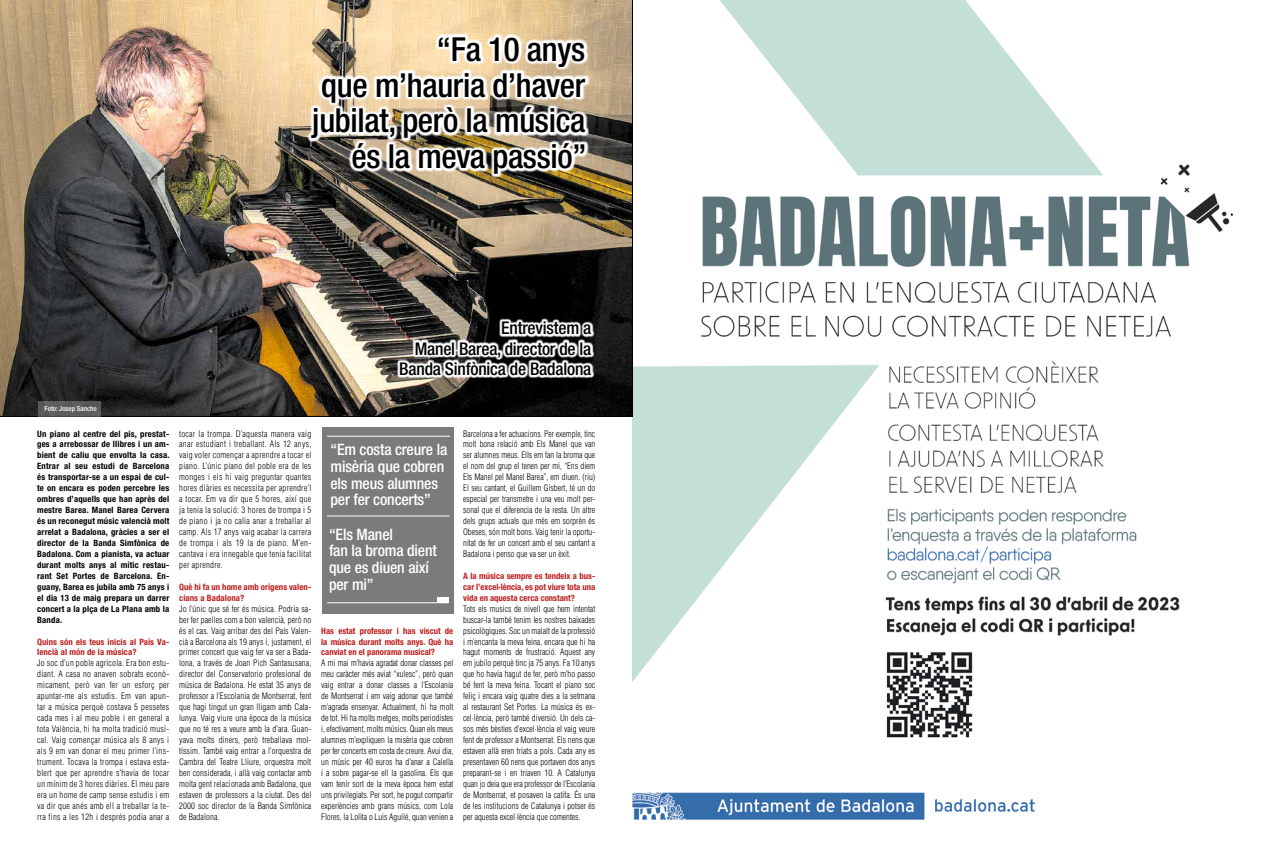
<style>
.page{position:relative;width:1265px;height:844px;background:#fff}
.page>*{position:absolute;margin:0;border:0;box-sizing:border-box;transform-origin:0 0}
.t1{font:500 condensed 33.07px/35.8px "Helvetica Neue";letter-spacing:-.01em;color:#000;text-align:right}
.t2{font:500 condensed 17.5px/20.1px "Helvetica Neue";letter-spacing:-.01em;color:#000;text-align:right}
.t3{font:500 condensed 15.75px/16.6px "Helvetica Neue";letter-spacing:-.01em;color:#fff}
.t4{font:300 condensed 8.75px/10.9px "Helvetica";letter-spacing:.005em;color:#000;text-align:justify}
.t5{font:700 condensed 8.75px/10.9px "Helvetica Neue";letter-spacing:.02em;color:#000;text-align:justify}
.t6{font:700 condensed 8.75px/10.9px "Helvetica Neue";color:#bd1d1d}
.t7{font:500 condensed 7px "Helvetica Neue";color:#fff}
</style>
<div class="page">
<img style="left:632px;top:0;width:602px;height:820px">
<img style="left:0;top:0;width:633px;height:416px">
<svg style="left:397px;top:318px;width:198px;height:60px"></svg>
<img style="left:307px;top:33px;width:283px;height:145px">
<div style="left:322px;top:427px;width:132px;height:186px;background:#7c7b7b"></div>
<hr style="left:327px;top:435px;width:123px;height:1px;background:#fff">
<hr style="left:327px;top:515px;width:123px;height:1px;background:#fff">
<hr style="left:327px;top:602px;width:121px;height:1px;background:#fff">
<div style="left:437px;top:597px;width:12px;height:6px;background:#fff"></div>
<div style="left:38px;top:401px;width:62px;height:15px;background:#5d5d5d"></div>
<h1 class="t1" style="left:312px;top:31px;width:276px">“Fa 10 anys<br>que m’hauria d’haver jubilat, però la música és la meva passió”</h1>
<h2 class="t2" style="left:399px;top:318px;width:194px">Entrevistem a<br>Manel Barea, director de la<br>Banda Sinfònica de Badalona</h2>
<p class="t7" style="left:45px;top:404px;width:54px">Foto: Josep Sancho</p>
<p class="t5" style="left:37px;top:427px;width:134px">Un piano al centre del pis, prestat&shy;ges a arrebossar de llibres i un am&shy;bient de caliu que envolta la casa.<br>Entrar al seu estudi de Barcelona és transportar-se a un espai de cul&shy;te on encara es poden percebre les ombres d’aquells que han après del mestre Barea. Manel Barea Cervera és un reconegut músic valencià molt arrelat a Badalona, gràcies a ser el director de la Banda Simfònica de Badalona. Com a pianista, va actuar durant molts anys al mític restau&shy;rant Set Portes de Barcelona. En&shy;guany, Barea es jubila amb 75 anys i el dia 13 de maig prepara un darrer concert a la plça de La Plana amb la Banda.</p>
<p class="t6" style="left:37px;top:635px;width:134px">Quins són els teus inicis al País Va&shy;lencià al món de la música?</p>
<p class="t4" style="left:37px;top:657px;width:134px">Jo soc d’un poble agrícola. Era bon estu&shy;diant. A casa no anaven sobrats econò&shy;micament, però van fer un esforç per apuntar-me als estudis. Em van apun&shy;tar a música perquè costava 5 pessetes cada mes i al meu poble i en general a tota València, hi ha molta tradició musi&shy;cal. Vaig començar música als 8 anys i als 9 em van donar el meu primer l’ins&shy;trument. Tocava la trompa i estava esta&shy;blert que per aprendre s’havia de tocar un mínim de 3 hores diàries. El meu pare era un home de camp sense estudis i em va dir que anés amb ell a treballar la te&shy;rra fins a les 12h i després podia anar a</p>
<p class="t4" style="left:179px;top:427px;width:134px">tocar la trompa. D’aquesta manera vaig anar estudiant i treballant. Als 12 anys, vaig voler començar a aprendre a tocar el piano. L’únic piano del poble era de les monges i els hi vaig preguntar quantes hores diàries es necessita per aprendre’l a tocar. Em va dir que 5 hores, així que ja tenia la solució: 3 hores de trompa i 5 de piano i ja no calia anar a treballar al camp. Als 17 anys vaig acabar la carrera de trompa i als 19 la de piano. M’en&shy;cantava i era innegable que tenia facilitat per aprendre.</p>
<p class="t6" style="left:179px;top:581px;width:134px">Què hi fa un home amb orígens valen&shy;cians a Badalona?</p>
<p class="t4" style="left:179px;top:602px;width:134px">Jo l’únic que sé fer és música. Podria sa&shy;ber fer paelles com a bon valencià, però no és el cas. Vaig arribar des del País Valen&shy;cià a Barcelona als 19 anys i, justament, el primer concert que vaig fer va ser a Bada&shy;lona, a través de Joan Pich Santasusana, director del Conservatorio profesional de música de Badalona. He estat 35 anys de professor a l’Escolania de Montserrat, fent que hagi tingut un gran lligam amb Cata&shy;lunya. Vaig viure una època de la música que no té res a veure amb la d’ara. Guan&shy;yava molts diners, però treballava mol&shy;tíssim. També vaig entrar a l’orquestra de Cambra del Teatre Lliure, orquestra molt ben considerada, i allà vaig contactar amb molta gent relacionada amb Badalona, que estaven de professors a la ciutat. Des del 2000 soc director de la Banda Simfònica de Badalona.</p>
<h3 class="t3" style="left:331px;top:441px;width:118px">“Em costa creure la misèria que cobren els meus alumnes per fer concerts”</h3>
<h3 class="t3" style="left:329px;top:525px;width:109px">“Els Manel<br>fan la broma dient que es diuen així per mi”</h3>
<p class="t6" style="left:321px;top:624px;width:134px;text-align:justify">Has estat professor i has viscut de la música durant molts anys. Què ha canviat en el panorama musical?</p>
<p class="t4" style="left:321px;top:657px;width:134px">A mi mai m’havia agradat donar classes pel meu caràcter més aviat “xulesc”, però quan vaig entrar a donar classes a l’Escolania de Montserrat i em vaig adonar que també m’agrada ensenyar. Actualment, hi ha molt de tot. Hi ha molts metges, molts periodistes i, efectivament, molts músics. Quan els meus alumnes m’expliquen la misèria que cobren per fer concerts em costa de creure. Avui dia, un músic per 40 euros ha d’anar a Calella i a sobre pagar-se ell la gasolina. Els que vam tenir sort de la meva època hem estat uns privilegiats. Per sort, he pogut compartir experiències amb grans músics, com Lola Flores, la Lolita o Luis Aguilé, quan venien a</p>
<p class="t4" style="left:463px;top:427px;width:134px">Barcelona a fer actuacions. Per exemple, tinc molt bona relació amb Els Manel que van ser alumnes meus. Ells em fan la broma que el nom del grup el tenen per mi, “Ens diem Els Manel pel Manel Barea”, em diuen. (riu)<br>El seu cantant, el Guillem Gisbert, té un do especial per transmetre i una veu molt per&shy;sonal que el diferencia de la resta. Un altre dels grups actuals que més em sorprèn és Obeses, són molt bons. Vaig tenir la oportu&shy;nitat de fer un concert amb el seu cantant a Badalona i penso que va ser un èxit.</p>
<p class="t6" style="left:463px;top:570px;width:134px;text-align:justify">A la música sempre es tendeix a bus&shy;car l’excel·lència, es pot viure tota una vida en aquesta cerca constant?</p>
<p class="t4" style="left:463px;top:602px;width:134px">Tots els musics de nivell que hem intentat buscar-la també tenim les nostres baixades psicològiques. Soc un malalt de la professió i m’encanta la meva feina, encara que hi ha hagut moments de frustració. Aquest any em jubilo perquè tinc ja 75 anys. Fa 10 anys que ho havia hagut de fer, però m’ho passo bé fent la meva feina. Tocant el piano soc feliç i encara vaig quatre dies a la setmana al restaurant Set Portes. La música és ex&shy;cel·lència, però també diversió. Un dels ca&shy;sos més bèsties d’excel·lència el vaig veure fent de professor a Montserrat. Els nens que estaven allà eren triats a pols. Cada any es presentaven 60 nens que portaven dos anys preparant-se i en triaven 10. A Catalunya quan jo deia que era professor de l’Escolania de Montserrat, et posaven la catifa. És una de les institucions de Catalunya i potser és per aquesta excel·lència que comentes.</p>
</div>
